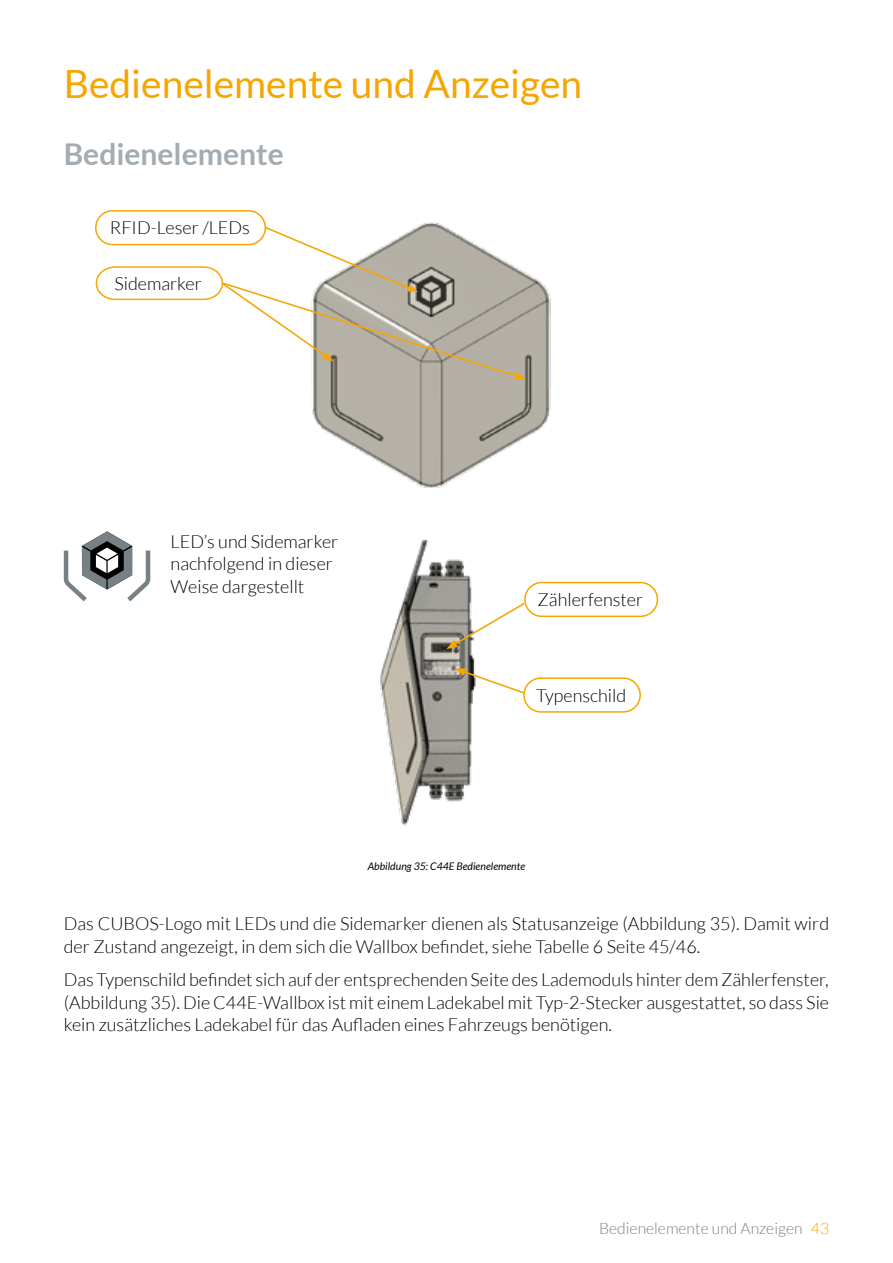
<style>
.page{position:relative;width:893px;height:1263px;background:#fff}
.page>*{position:absolute;margin:0;border:0;box-sizing:border-box;transform-origin:0 0}
.t1{font:39px "Lato";color:#f7a500}
.t2{font:700 30px "Lato";color:#a3acb2}
.t3{font:300 18px/22.5px "Lato";color:#000}
.t4{font:300 15.75px "Lato";color:#768085}
.t5{font:italic 10.5px "Lato";color:#000}
.s1{color:#f7a500}
</style>
<div class="page">
<img style="left:311px;top:222px;width:240px;height:266px">
<div style="left:95px;top:210px;width:171px;height:35px;border:2px solid #f7a500;border-radius:17px"></div>
<svg style="left:95px;top:225px;width:431px;height:154px"></svg>
<img style="left:380px;top:539px;width:95px;height:287px">
<svg style="left:455px;top:668px;width:77px;height:33px"></svg>
<svg style="left:446px;top:602px;width:79px;height:47px"></svg>
<div style="left:524px;top:582px;width:134px;height:35px;border:2px solid #f7a500;border-radius:17px"></div>
<div style="left:524px;top:678px;width:116px;height:34px;background:#fff;border-radius:17px"></div>
<div style="left:523px;top:677px;width:118px;height:36px;border:2px solid #f7a500;border-radius:17px"></div>
<svg style="left:63px;top:531px;width:88px;height:71px"></svg>
<h1 class="t1" style="left:64px;top:62px;width:520px">Bedienelemente und Anzeigen</h1>
<h2 class="t2" style="left:64px;top:137px;width:221px">Bedienelemente</h2>
<p class="t3" style="left:110px;top:216px;width:142px">RFID-Leser /LEDs</p>
<p class="t3" style="left:114px;top:272px;width:89px">Sidemarker</p>
<p class="t3" style="left:171px;top:530px;width:169px">LED’s und Sidemarker nachfolgend in dieser<br>Weise dargestellt</p>
<p class="t3" style="left:538px;top:588px;width:107px">Zählerfenster</p>
<p class="t3" style="left:536px;top:684px;width:92px">Typenschild</p>
<p class="t5" style="left:368px;top:860px;width:159px">Abbildung 35: C44E Bedienelemente</p>
<p class="t3" style="left:64px;top:912px;width:767px">Das CUBOS-Logo mit LEDs und die Sidemarker dienen als Statusanzeige (Abbildung 35). Damit wird der Zustand angezeigt, in dem sich die Wallbox befindet, siehe Tabelle 6 Seite 45/46.</p>
<p class="t3" style="left:64px;top:969px;width:767px;text-align:justify">Das Typenschild befindet sich auf der entsprechenden Seite des Lademoduls hinter dem Zählerfenster, (Abbildung 35). Die C44E-Wallbox ist mit einem Ladekabel mit Typ-2-Stecker ausgestattet, so dass Sie kein zusätzliches Ladekabel für das Aufladen eines Fahrzeugs benötigen.</p>
<p class="t4" style="left:599px;top:1220px;width:232px">Bedienelemente und Anzeigen <span class="s1">43</span></p>
</div>
